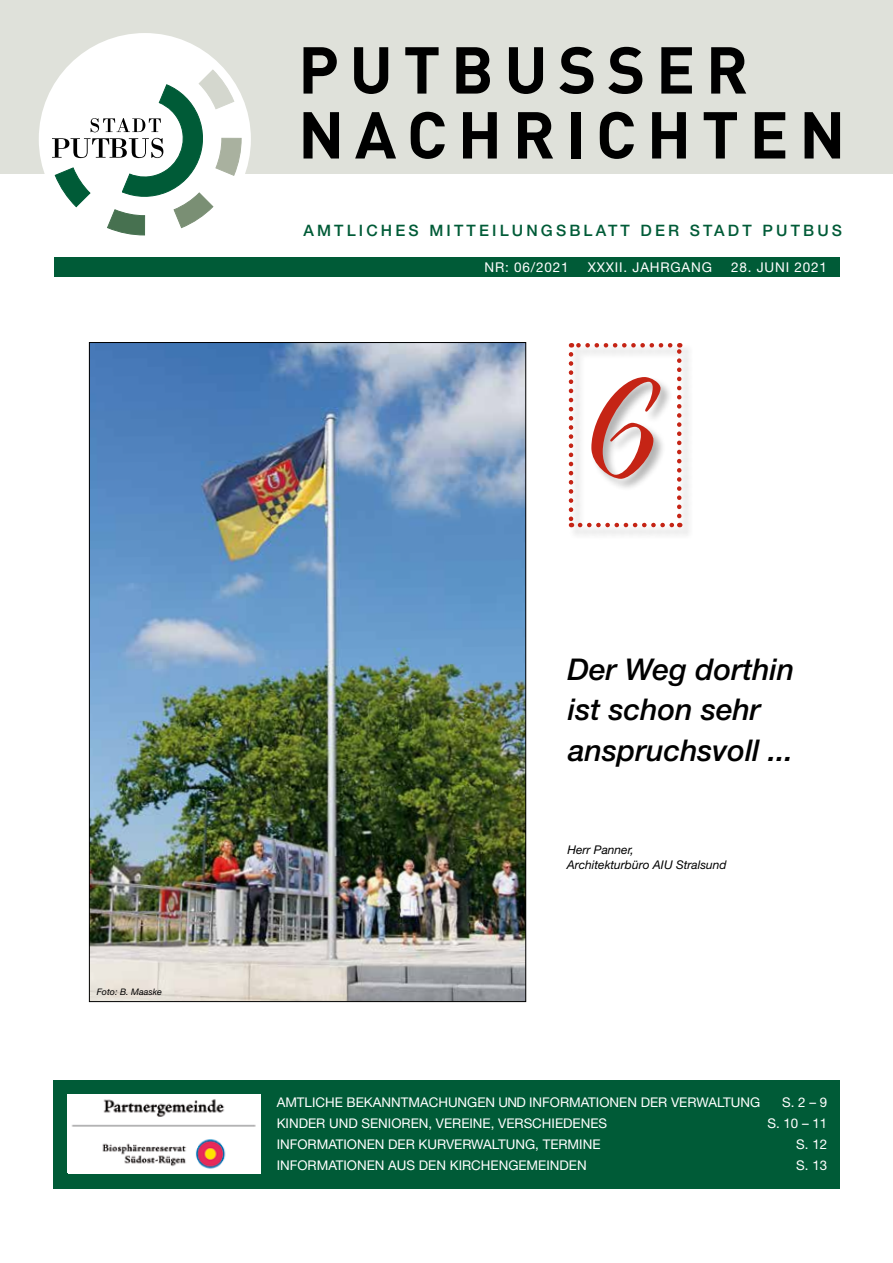
<style>
.page{position:relative;width:893px;height:1263px;background:#fff}
.page>*{position:absolute;margin:0;border:0;box-sizing:border-box;transform-origin:0 0}
.t1{font:183px "Al Fresco";color:#c52415}
.t2{font:700 65.1px/64.9px "DIN";letter-spacing:.16em;color:#000}
.t3{font:italic 500 30px/40.5px "Helvetica Neue LT Std";color:#000}
.t4{font:500 15.75px "Helvetica Neue LT Std";letter-spacing:.2em;color:#005b37}
.t5{font:13.5px "Helvetica Neue LT Std";letter-spacing:.06em;color:#fff}
.t6{font:13.35px "Helvetica Neue LT Std";color:#fff}
.t7{font:italic 12px/15px "Helvetica Neue LT Std";color:#000}
.t8{font:italic 9px "Helvetica Neue LT Std";color:#000}
</style>
<div class="page">
<div style="left:0;top:0;width:893px;height:174px;background:#dfe1da"></div>
<div style="left:53px;top:1080px;width:787px;height:108px;background:#005b37"></div>
<div style="left:39px;top:33px;width:212px;height:212px;background:#fff;border-radius:50%"></div>
<svg style="left:52px;top:70px;width:189px;height:165px"></svg>
<div style="left:54px;top:257px;width:786px;height:20px;background:#005b37"></div>
<svg style="left:68px;top:1172px;width:192px;height:1px"></svg>
<img style="left:68px;top:1094px;width:192px;height:78px">
<div style="left:568px;top:343px;width:126px;height:197px;background:#000;opacity:.3"></div>
<svg style="left:569px;top:354px;width:4px;height:173px"></svg>
<svg style="left:580px;top:523px;width:100px;height:4px"></svg>
<svg style="left:677px;top:343px;width:4px;height:173px"></svg>
<svg style="left:571px;top:343px;width:99px;height:5px"></svg>
<img style="left:91px;top:344px;width:433px;height:656px">
<p class="t8" style="left:97px;top:986px;width:67px">Foto: B. Maaske</p>
<h2 class="t2" style="left:298px;top:35px;width:549px">PUTBUSSER<br>NACHRICHTEN</h2>
<p class="t4" style="left:303px;top:221px;width:540px">AMTLICHES MITTEILUNGSBLATT DER STADT PUTBUS</p>
<p class="t5" style="left:484px;top:259px;width:86px">NR: 06/2021</p>
<p class="t5" style="left:588px;top:259px;width:126px">XXXII. JAHRGANG</p>
<p class="t5" style="left:731px;top:259px;width:98px">28. JUNI 2021</p>
<h1 class="t1" style="left:588px;top:306px;width:76px">6</h1>
<h3 class="t3" style="left:567px;top:648px;width:228px">Der Weg dorthin ist schon sehr anspruchsvoll ...</h3>
<p class="t7" style="left:567px;top:841px;width:162px">Herr Panner,<br>Architekturbüro AIU Stralsund</p>
<p class="t6" style="left:277px;top:1095px;width:485px">AMTLICHE BEKANNTMACHUNGEN UND INFORMATIONEN DER VERWALTUNG</p>
<p class="t6" style="left:782px;top:1095px;width:47px">S. 2 – 9</p>
<p class="t6" style="left:277px;top:1116px;width:332px">KINDER UND SENIOREN, VEREINE, VERSCHIEDENES</p>
<p class="t6" style="left:767px;top:1116px;width:61px">S. 10 – 11</p>
<p class="t6" style="left:277px;top:1137px;width:325px">INFORMATIONEN DER KURVERWALTUNG, TERMINE</p>
<p class="t6" style="left:796px;top:1137px;width:32px">S. 12</p>
<p class="t6" style="left:277px;top:1158px;width:312px">INFORMATIONEN AUS DEN KIRCHENGEMEINDEN</p>
<p class="t6" style="left:796px;top:1158px;width:32px">S. 13</p>
</div>
